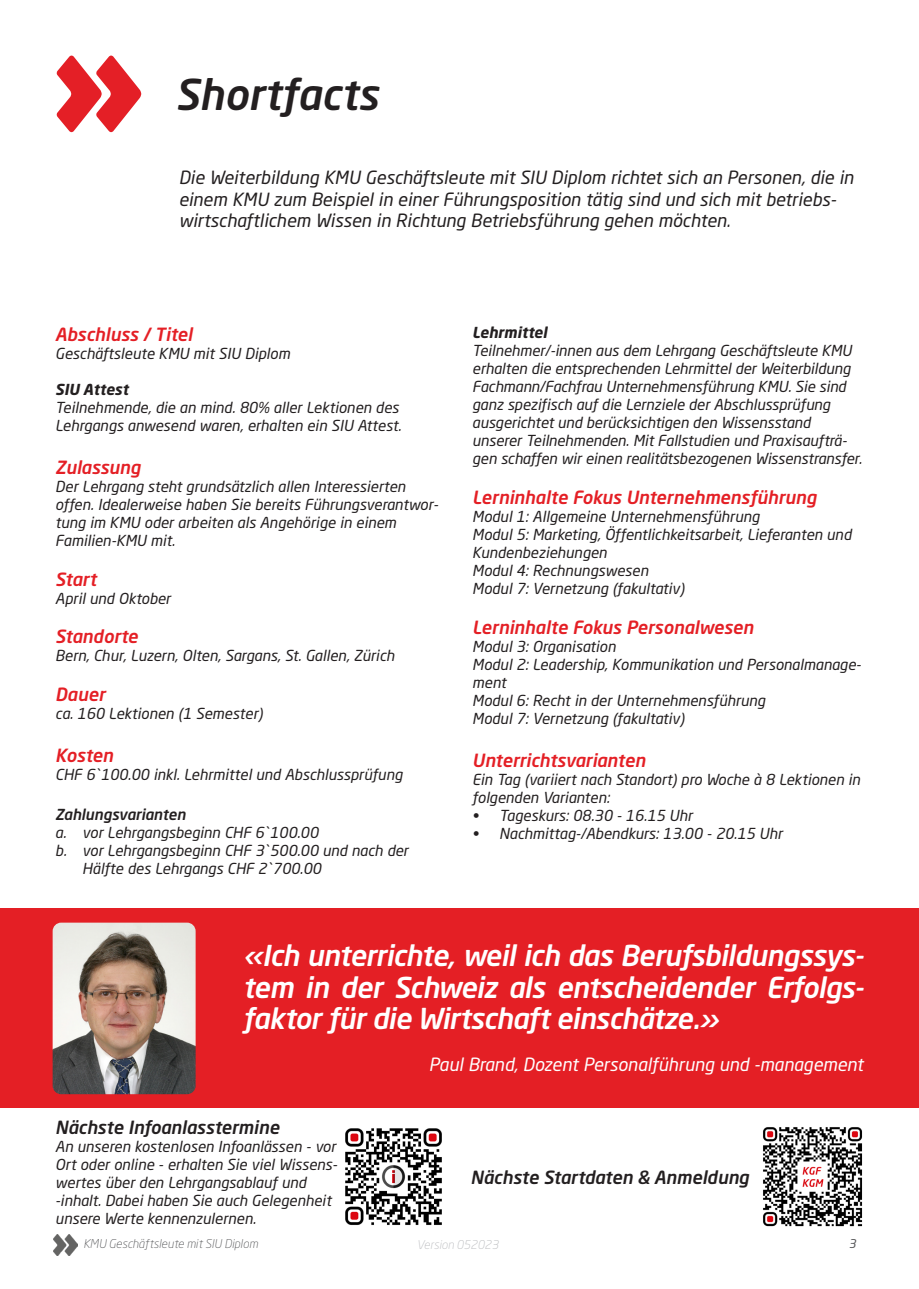
<style>
.page{position:relative;width:919px;height:1289px;background:#fff}
.page>*{position:absolute;margin:0;border:0;box-sizing:border-box;transform-origin:0 0}
.t1{font:italic 500 42px "Neo Sans W1 G";color:#231f20}
._05_Intro-Text{font:italic 500 28.5px/31.5px "Neo Sans W1 G";letter-spacing:-.02em;color:#fff;text-align:justify}
._06_Untertitel_roter{font:italic 18px/21.6px "Neo Sans W1 G";color:#231f20}
.t2{font:italic 500 18px "Neo Sans W1 G";color:#e41f25}
._06_Untertitel_roter-2{font:italic 500 18px "Neo Sans W1 G";color:#231f20}
._05_Intro-Text-2{font:italic 18px "Neo Sans W1 G";color:#fff}
._06_Untertitel_roter-3{font:italic 15px/18px "Neo Sans W1 G";color:#231f20}
._06_Untertitel_roter-4{font:italic 700 15px "Neo Sans W1 G";color:#231f20}
.t3{font:italic 500 15px "Neo Sans W1 G";color:#231f20}
.t4{font:italic 300 12px "Neo Sans W1 G";color:#57585a}
.t5{font:italic 300 12px "Neo Sans W1 G";color:#bcbdc0}
.t6{font:italic 12px "Neo Sans W1 G";color:#57585a}
</style>
<div class="page">
<img style="left:54px;top:1234px;width:23px;height:21px">
<svg style="left:57px;top:56px;width:84px;height:76px"></svg>
<img style="left:345px;top:1128px;width:97px;height:97px">
<img style="left:763px;top:1127px;width:100px;height:100px">
<div style="left:0;top:908px;width:918px;height:200px;background:#e41f25"></div>
<img style="left:53px;top:922px;width:143px;height:172px">
<p class="t1" style="left:175px;top:68px;width:205px">Shortfacts</p>
<p class="_06_Untertitel_roter" style="left:179px;top:166px;width:676px">Die Weiterbildung KMU Geschäftsleute mit SIU Diplom richtet sich an Personen, die in einem KMU zum Beispiel in einer Führungsposition tätig sind und sich mit betriebs&shy;wirtschaftlichem Wissen in Richtung Betriebsführung gehen möchten.</p>
<p class="t2" style="left:55px;top:322px;width:139px">Abschluss / Titel</p>
<p class="_06_Untertitel_roter-3" style="left:55px;top:344px;width:236px">Geschäftsleute KMU mit SIU Diplom</p>
<p class="_06_Untertitel_roter-4" style="left:55px;top:379px;width:75px">SIU Attest</p>
<p class="_06_Untertitel_roter-3" style="left:55px;top:398px;width:347px">Teilnehmende, die an mind. 80% aller Lektionen des<br>Lehrgangs anwesend waren, erhalten ein SIU Attest.</p>
<p class="t2" style="left:55px;top:456px;width:87px">Zulassung</p>
<p class="_06_Untertitel_roter-3" style="left:55px;top:477px;width:384px">Der Lehrgang steht grundsätzlich allen Interessierten offen. Idealerweise haben Sie bereits Führungsverantwor&shy;tung im KMU oder arbeiten als Angehörige in einem Familien-KMU mit.</p>
<p class="t2" style="left:55px;top:567px;width:43px">Start</p>
<p class="_06_Untertitel_roter-3" style="left:55px;top:588px;width:117px">April und Oktober</p>
<p class="t2" style="left:55px;top:625px;width:84px">Standorte</p>
<p class="_06_Untertitel_roter-3" style="left:55px;top:646px;width:341px">Bern, Chur, Luzern, Olten, Sargans, St. Gallen, Zürich</p>
<p class="t2" style="left:55px;top:682px;width:51px">Dauer</p>
<p class="_06_Untertitel_roter-3" style="left:55px;top:704px;width:209px">ca. 160 Lektionen (1 Semester)</p>
<p class="t2" style="left:55px;top:744px;width:59px">Kosten</p>
<p class="_06_Untertitel_roter-3" style="left:55px;top:765px;width:349px">CHF 6`100.00 inkl. Lehrmittel und Abschlussprüfung</p>
<p class="t3" style="left:55px;top:804px;width:132px">Zahlungsvarianten</p>
<p class="_06_Untertitel_roter-3" style="left:55px;top:822px;width:265px">a. vor Lehrgangsbeginn CHF 6`100.00</p>
<p class="_06_Untertitel_roter-3" style="left:82px;top:840px;width:327px;text-indent:-27px">b. vor Lehrgangsbeginn CHF 3`500.00 und nach der<br>Hälfte des Lehrgangs CHF 2`700.00</p>
<p class="_06_Untertitel_roter-4" style="left:472px;top:323px;width:76px">Lehrmittel</p>
<p class="_06_Untertitel_roter-3" style="left:472px;top:341px;width:391px">Teilnehmer/-innen aus dem Lehrgang Geschäftsleute KMU erhalten die entsprechenden Lehrmittel der Weiterbildung Fachmann/Fachfrau Unternehmensführung KMU. Sie sind ganz spezifisch auf die Lernziele der Abschlussprüfung ausgerichtet und berücksichtigen den Wissensstand unserer Teilnehmenden. Mit Fallstudien und Praxisaufträ&shy;gen schaffen wir einen realitätsbezogenen Wissenstransfer.</p>
<p class="t2" style="left:472px;top:486px;width:346px">Lerninhalte Fokus Unternehmensführung</p>
<p class="_06_Untertitel_roter-3" style="left:472px;top:507px;width:289px">Modul 1: Allgemeine Unternehmensführung</p>
<p class="_06_Untertitel_roter-3" style="left:472px;top:525px;width:380px">Modul 5: Marketing, Öffentlichkeitsarbeit, Lieferanten und<br>Kundenbeziehungen</p>
<p class="_06_Untertitel_roter-3" style="left:472px;top:561px;width:178px">Modul 4: Rechnungswesen</p>
<p class="_06_Untertitel_roter-3" style="left:472px;top:579px;width:214px">Modul 7: Vernetzung (fakultativ)</p>
<p class="t2" style="left:472px;top:615px;width:283px">Lerninhalte Fokus Personalwesen</p>
<p class="_06_Untertitel_roter-3" style="left:472px;top:637px;width:145px">Modul 3: Organisation</p>
<p class="_06_Untertitel_roter-3" style="left:472px;top:655px;width:390px">Modul 2: Leadership, Kommunikation und Personalmanage&shy;ment</p>
<p class="_06_Untertitel_roter-3" style="left:472px;top:691px;width:294px">Modul 6: Recht in der Unternehmensführung</p>
<p class="_06_Untertitel_roter-3" style="left:472px;top:709px;width:214px">Modul 7: Vernetzung (fakultativ)</p>
<p class="t2" style="left:472px;top:749px;width:175px">Unterrichtsvarianten</p>
<p class="_06_Untertitel_roter-3" style="left:472px;top:770px;width:389px">Ein Tag (variiert nach Standort) pro Woche à 8 Lektionen in folgenden Varianten:</p>
<p class="_06_Untertitel_roter-3" style="left:472px;top:806px;width:222px">• Tageskurs: 08.30 - 16.15 Uhr</p>
<p class="_06_Untertitel_roter-3" style="left:472px;top:824px;width:312px">• Nachmittag-/Abendkurs: 13.00 - 20.15 Uhr</p>
<p class="_05_Intro-Text" style="left:243px;top:939px;width:622px">«Ich unterrichte, weil ich das Berufsbildungssys&shy;tem in der Schweiz als entscheidender Erfolgs&shy;faktor für die Wirtschaft einschätze.»</p>
<p class="_05_Intro-Text-2" style="left:429px;top:1053px;width:436px">Paul Brand, Dozent Personalführung und -management</p>
<p class="_06_Untertitel_roter-2" style="left:55px;top:1115px;width:225px">Nächste Infoanlasstermine</p>
<p class="_06_Untertitel_roter-3" style="left:55px;top:1137px;width:283px">An unseren kostenlosen Infoanlässen - vor Ort oder online - erhalten Sie viel Wissens&shy;wertes über den Lehrgangsablauf und -inhalt. Dabei haben Sie auch Gelegenheit unsere Werte kennenzulernen.</p>
<p class="_06_Untertitel_roter-2" style="left:470px;top:1165px;width:280px">Nächste Startdaten &amp; Anmeldung</p>
<p class="t4" style="left:83px;top:1236px;width:176px">KMU Geschäftsleute mit SIU Diplom</p>
<p class="t5" style="left:417px;top:1237px;width:83px">Version 052023</p>
<p class="t6" style="left:848px;top:1235px;width:9px">3</p>
</div>
